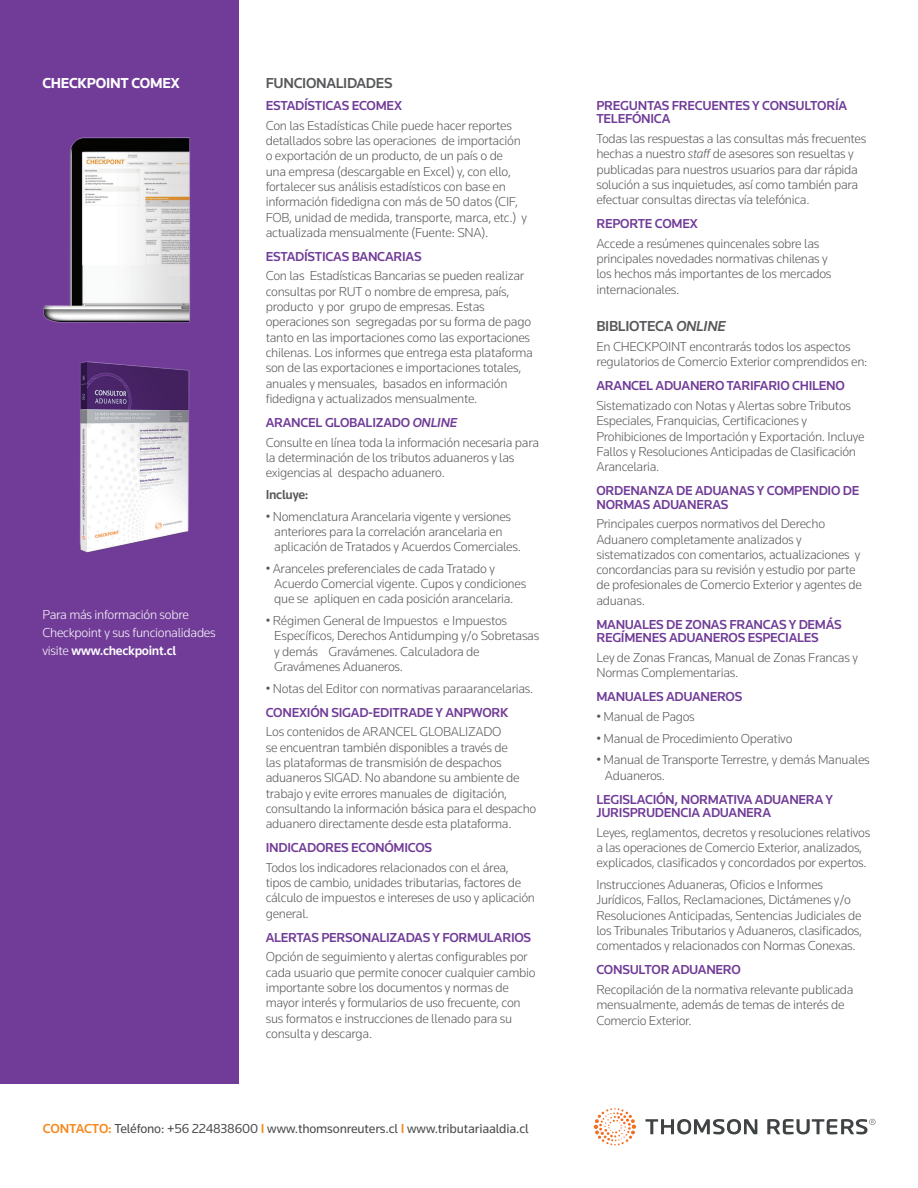
<style>
.page{position:relative;width:918px;height:1188px;background:#fff}
.page>*{position:absolute;margin:0;border:0;box-sizing:border-box;transform-origin:0 0}
.bajada_seccion_GRIS{font:500 15px "Knowledge";letter-spacing:-.02em;color:#57585a}
.bajada_seccion_GRIS-2{font:700 15px "Knowledge";letter-spacing:-.02em;color:#fff}
.parrafo_gris{font:300 13.5px/15.3px "Knowledge";letter-spacing:-.02em;color:#57585a}
.parrafo_tab{font:300 13.5px/15.3px "Knowledge";letter-spacing:-.02em;color:#57585a}
.bajada_seccion_viole{font:500 13.5px/13.5px "Knowledge";letter-spacing:-.02em;color:#713c98}
.contacto{font:13.5px "Knowledge";letter-spacing:-.01em;color:#4b4c4d}
.bajada_seccion_gris{font:300 13.5px/18px "Knowledge";letter-spacing:-.02em;color:#fff}
.parrafo_gris-2{font:500 13.5px "Knowledge";letter-spacing:-.02em;color:#57585a}
.s1{font-style:italic}
.s2{font-weight:500}
.s3{font-weight:500;color:#f6891f}
</style>
<div class="page">
<div style="left:0;top:0;width:239px;height:1083px;background:#713c98"></div>
<svg style="left:594px;top:1108px;width:42px;height:37px"></svg>
<svg style="left:646px;top:1119px;width:229px;height:15px"></svg>
<img style="left:43px;top:137px;width:147px;height:416px">
<p class="bajada_seccion_GRIS-2" style="left:43px;top:74px;width:139px">CHECKPOINT COMEX</p>
<p class="bajada_seccion_GRIS" style="left:266px;top:74px;width:128px">FUNCIONALIDADES</p>
<p class="bajada_seccion_viole" style="left:266px;top:99px;width:138px">ESTADÍSTICAS ECOMEX</p>
<p class="parrafo_gris" style="left:266px;top:117px;width:263px">Con las Estadísticas Chile puede hacer reportes detallados sobre las operaciones de importación o exportación de un producto, de un país o de<br>una empresa (descargable en Excel) y, con ello, fortalecer sus análisis estadísticos con base en información fidedigna con más de 50 datos (CIF, FOB, unidad de medida, transporte, marca, etc.) y actualizada mensualmente (Fuente: SNA).</p>
<p class="bajada_seccion_viole" style="left:266px;top:249px;width:157px">ESTADÍSTICAS BANCARIAS</p>
<p class="parrafo_gris" style="left:266px;top:268px;width:269px">Con las Estadísticas Bancarias se pueden realizar consultas por RUT o nombre de empresa, país, producto y por grupo de empresas. Estas operaciones son segregadas por su forma de pago tanto en las importaciones como las exportaciones chilenas. Los informes que entrega esta plataforma son de las exportaciones e importaciones totales, anuales y mensuales, basados en información fidedigna y actualizados mensualmente.</p>
<p class="bajada_seccion_viole" style="left:266px;top:416px;width:193px">ARANCEL GLOBALIZADO <span class="s1">ONLINE</span></p>
<p class="parrafo_gris" style="left:266px;top:434px;width:275px">Consulte en línea toda la información necesaria para la determinación de los tributos aduaneros y las exigencias al despacho aduanero.</p>
<p class="parrafo_gris-2" style="left:266px;top:486px;width:44px">Incluye:</p>
<p class="parrafo_tab" style="left:274px;top:508px;width:248px;text-indent:-9px">• Nomenclatura Arancelaria vigente y versiones anteriores para la correlación arancelaria en aplicación de Tratados y Acuerdos Comerciales.</p>
<p class="parrafo_tab" style="left:274px;top:560px;width:254px;text-indent:-9px">• Aranceles preferenciales de cada Tratado y<br>Acuerdo Comercial vigente. Cupos y condiciones que se apliquen en cada posición arancelaria.</p>
<p class="parrafo_tab" style="left:274px;top:613px;width:267px;text-indent:-9px">• Régimen General de Impuestos e Impuestos Específicos, Derechos Antidumping y/o Sobretasas y demás Gravámenes. Calculadora de Gravámenes Aduaneros.</p>
<p class="parrafo_tab" style="left:266px;top:680px;width:269px">• Notas del Editor con normativas paraarancelarias.</p>
<p class="bajada_seccion_viole" style="left:266px;top:705px;width:244px">CONEXIÓN SIGAD-EDITRADE Y ANPWORK</p>
<p class="parrafo_gris" style="left:266px;top:724px;width:272px">Los contenidos de ARANCEL GLOBALIZADO<br>se encuentran también disponibles a través de<br>las plataformas de transmisión de despachos aduaneros SIGAD. No abandone su ambiente de trabajo y evite errores manuales de digitación, consultando la información básica para el despacho aduanero directamente desde esta plataforma.</p>
<p class="bajada_seccion_viole" style="left:266px;top:841px;width:168px">INDICADORES ECONÓMICOS</p>
<p class="parrafo_gris" style="left:266px;top:859px;width:271px">Todos los indicadores relacionados con el área, tipos de cambio, unidades tributarias, factores de cálculo de impuestos e intereses de uso y aplicación general.</p>
<p class="bajada_seccion_viole" style="left:266px;top:930px;width:267px">ALERTAS PERSONALIZADAS Y FORMULARIOS</p>
<p class="parrafo_gris" style="left:266px;top:949px;width:271px">Opción de seguimiento y alertas configurables por cada usuario que permite conocer cualquier cambio importante sobre los documentos y normas de mayor interés y formularios de uso frecuente, con sus formatos e instrucciones de llenado para su consulta y descarga.</p>
<p class="bajada_seccion_gris" style="left:43px;top:605px;width:175px">Para más información sobre<br>Checkpoint y sus funcionalidades visite <span class="s2">www.checkpoint.cl</span></p>
<p class="contacto" style="left:43px;top:1120px;width:488px"><span class="s3">CONTACTO:</span> Teléfono: +56 224838600 <span class="s3">I</span> www.thomsonreuters.cl <span class="s3">I</span> www.tributariaaldia.cl</p>
<p class="bajada_seccion_viole" style="left:596px;top:98px;width:252px">PREGUNTAS FRECUENTES Y CONSULTORÍA<br>TELEFÓNICA</p>
<p class="parrafo_gris" style="left:596px;top:131px;width:272px">Todas las respuestas a las consultas más frecuentes hechas a nuestro <span class="s1">staff</span> de asesores son resueltas y publicadas para nuestros usuarios para dar rápida solución a sus inquietudes, así como también para efectuar consultas directas vía telefónica.</p>
<p class="bajada_seccion_viole" style="left:596px;top:217px;width:103px">REPORTE COMEX</p>
<p class="parrafo_gris" style="left:596px;top:236px;width:237px">Accede a resúmenes quincenales sobre las principales novedades normativas chilenas y los hechos más importantes de los mercados internacionales.</p>
<p class="bajada_seccion_GRIS" style="left:596px;top:317px;width:131px">BIBLIOTECA <span class="s1">ONLINE</span></p>
<p class="parrafo_gris" style="left:596px;top:339px;width:272px">En CHECKPOINT encontrarás todos los aspectos regulatorios de Comercio Exterior comprendidos en:</p>
<p class="bajada_seccion_viole" style="left:596px;top:379px;width:250px">ARANCEL ADUANERO TARIFARIO CHILENO</p>
<p class="parrafo_gris" style="left:596px;top:398px;width:270px">Sistematizado con Notas y Alertas sobre Tributos Especiales, Franquicias, Certificaciones y Prohibiciones de Importación y Exportación. Incluye Fallos y Resoluciones Anticipadas de Clasificación Arancelaria.</p>
<p class="bajada_seccion_viole" style="left:596px;top:484px;width:264px">ORDENANZA DE ADUANAS Y COMPENDIO DE<br>NORMAS ADUANERAS</p>
<p class="parrafo_gris" style="left:596px;top:516px;width:267px">Principales cuerpos normativos del Derecho Aduanero completamente analizados y sistematizados con comentarios, actualizaciones y concordancias para su revisión y estudio por parte de profesionales de Comercio Exterior y agentes de aduanas.</p>
<p class="bajada_seccion_viole" style="left:596px;top:617px;width:247px">MANUALES DE ZONAS FRANCAS Y DEMÁS<br>REGÍMENES ADUANEROS ESPECIALES</p>
<p class="parrafo_gris" style="left:596px;top:650px;width:263px">Ley de Zonas Francas, Manual de Zonas Francas y<br>Normas Complementarias.</p>
<p class="bajada_seccion_viole" style="left:596px;top:690px;width:147px">MANUALES ADUANEROS</p>
<p class="parrafo_tab" style="left:596px;top:709px;width:100px">• Manual de Pagos</p>
<p class="parrafo_tab" style="left:596px;top:730px;width:198px">• Manual de Procedimiento Operativo</p>
<p class="parrafo_tab" style="left:605px;top:752px;width:266px;text-indent:-9px">• Manual de Transporte Terrestre, y demás Manuales<br>Aduaneros.</p>
<p class="bajada_seccion_viole" style="left:596px;top:792px;width:238px">LEGISLACIÓN, NORMATIVA ADUANERA Y<br>JURISPRUDENCIA ADUANERA</p>
<p class="parrafo_gris" style="left:596px;top:824px;width:275px">Leyes, reglamentos, decretos y resoluciones relativos a las operaciones de Comercio Exterior, analizados, explicados, clasificados y concordados por expertos.</p>
<p class="parrafo_gris" style="left:596px;top:877px;width:267px">Instrucciones Aduaneras, Oficios e Informes Jurídicos, Fallos, Reclamaciones, Dictámenes y/o Resoluciones Anticipadas, Sentencias Judiciales de los Tribunales Tributarios y Aduaneros, clasificados, comentados y relacionados con Normas Conexas.</p>
<p class="bajada_seccion_viole" style="left:596px;top:963px;width:146px">CONSULTOR ADUANERO</p>
<p class="parrafo_gris" style="left:596px;top:982px;width:259px">Recopilación de la normativa relevante publicada mensualmente, además de temas de interés de<br>Comercio Exterior.</p>
</div>
